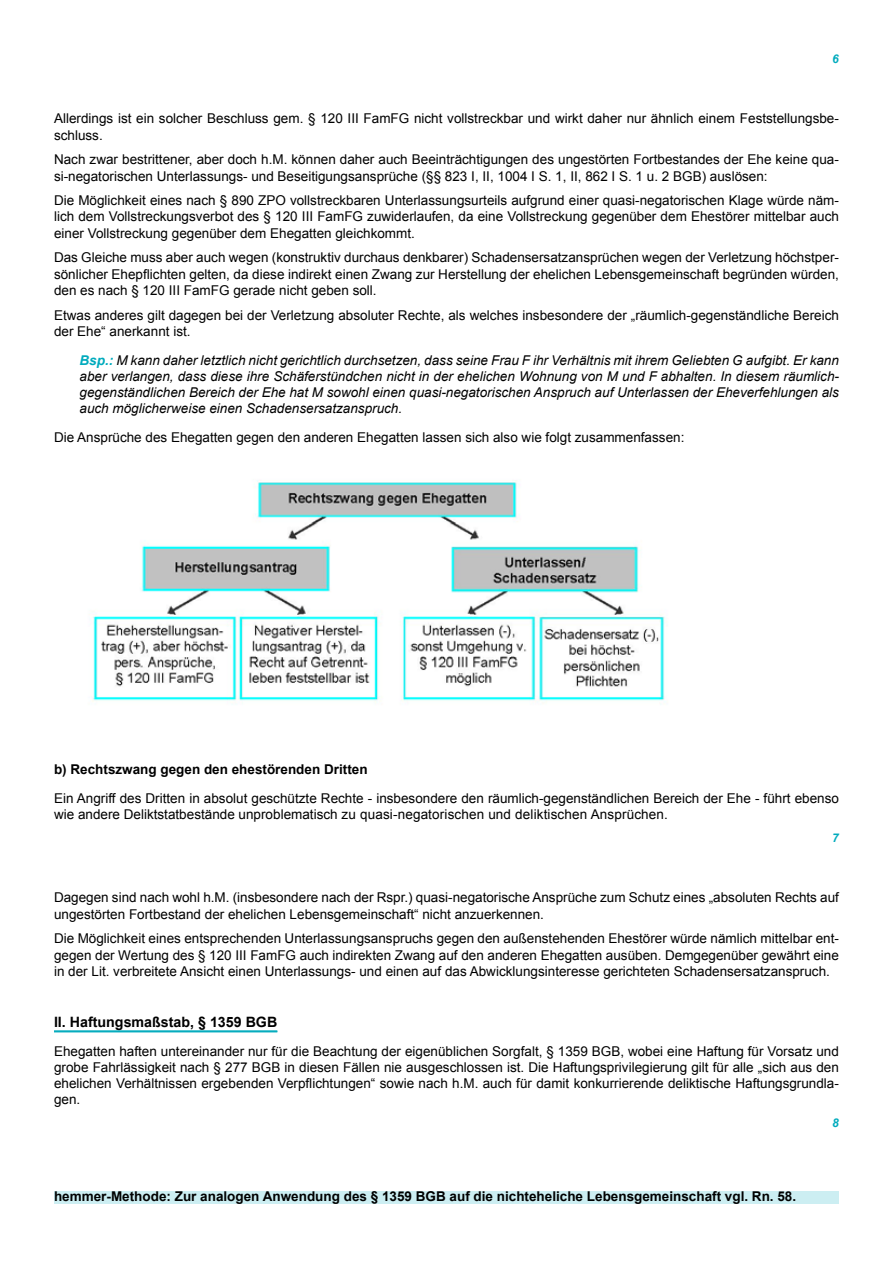
<style>
.page{position:relative;width:893px;height:1263px;background:#fff}
.page>*{position:absolute;margin:0;border:0;box-sizing:border-box;transform-origin:0 0}
.t1{font:700 14.25px "Arial";color:#000}
.t2{font:13.5px/16.2px "Arial";color:#000}
.t3{font:italic 13.5px/16.2px "Arial";color:#000;text-align:justify}
.t4{font:700 13.5px "Arial";color:#000}
.t5{font:italic 700 12px "Arial";color:#00abbd}
.s1{font-weight:700;color:#00abbd}
</style>
<div class="page">
<hr style="left:54px;top:1030px;width:223px;height:1px;background:#00abbd">
<hr style="left:54px;top:1031px;width:223px;height:1px;background:#00abbd">
<hr style="left:54px;top:1032px;width:223px;height:1px;background:#00abbd">
<div style="left:54px;top:1191px;width:785px;height:13px;background:#cceef2"></div>
<img style="left:90px;top:480px;width:575px;height:225px">
<p class="t5" style="left:832px;top:51px;width:8px">6</p>
<p class="t2" style="left:54px;top:111px;width:786px">Allerdings ist ein solcher Beschluss gem. § 120 III FamFG nicht vollstreckbar und wirkt daher nur ähnlich einem Feststellungsbe&shy;schluss.</p>
<p class="t2" style="left:54px;top:152px;width:786px">Nach zwar bestrittener, aber doch h.M. können daher auch Beeinträchtigungen des ungestörten Fortbestandes der Ehe keine qua&shy;si-negatorischen Unterlassungs- und Beseitigungsansprüche (§§ 823 I, II, 1004 I S. 1, II, 862 I S. 1 u. 2 BGB) auslösen:</p>
<p class="t2" style="left:54px;top:193px;width:786px;text-align:justify">Die Möglichkeit eines nach § 890 ZPO vollstreckbaren Unterlassungsurteils aufgrund einer quasi-negatorischen Klage würde näm&shy;lich dem Vollstreckungsverbot des § 120 III FamFG zuwiderlaufen, da eine Vollstreckung gegenüber dem Ehestörer mittelbar auch einer Vollstreckung gegenüber dem Ehegatten gleichkommt.</p>
<p class="t2" style="left:54px;top:250px;width:786px;text-align:justify">Das Gleiche muss aber auch wegen (konstruktiv durchaus denkbarer) Schadensersatzansprüchen wegen der Verletzung höchstper&shy;sönlicher Ehepflichten gelten, da diese indirekt einen Zwang zur Herstellung der ehelichen Lebensgemeinschaft begründen würden, den es nach § 120 III FamFG gerade nicht geben soll.</p>
<p class="t2" style="left:54px;top:307px;width:786px">Etwas anderes gilt dagegen bei der Verletzung absoluter Rechte, als welches insbesondere der „räumlich-gegenständliche Bereich der Ehe“ anerkannt ist.</p>
<p class="t3" style="left:80px;top:352px;width:761px"><span class="s1">Bsp.:</span> M kann daher letztlich nicht gerichtlich durchsetzen, dass seine Frau F ihr Verhältnis mit ihrem Geliebten G aufgibt. Er kann aber verlangen, dass diese ihre Schäferstündchen nicht in der ehelichen Wohnung von M und F abhalten. In diesem räumlich&shy;gegenständlichen Bereich der Ehe hat M sowohl einen quasi-negatorischen Anspruch auf Unterlassen der Eheverfehlungen als auch möglicherweise einen Schadensersatzanspruch.</p>
<p class="t2" style="left:54px;top:429px;width:632px">Die Ansprüche des Ehegatten gegen den anderen Ehegatten lassen sich also wie folgt zusammenfassen:</p>
<p class="t4" style="left:54px;top:760px;width:315px">b) Rechtszwang gegen den ehestörenden Dritten</p>
<p class="t2" style="left:54px;top:790px;width:786px">Ein Angriff des Dritten in absolut geschützte Rechte - insbesondere den räumlich-gegenständlichen Bereich der Ehe - führt ebenso wie andere Deliktstatbestände unproblematisch zu quasi-negatorischen und deliktischen Ansprüchen.</p>
<p class="t5" style="left:832px;top:829px;width:8px">7</p>
<p class="t2" style="left:54px;top:890px;width:786px">Dagegen sind nach wohl h.M. (insbesondere nach der Rspr.) quasi-negatorische Ansprüche zum Schutz eines „absoluten Rechts auf ungestörten Fortbestand der ehelichen Lebensgemeinschaft“ nicht anzuerkennen.</p>
<p class="t2" style="left:54px;top:931px;width:786px;text-align:justify">Die Möglichkeit eines entsprechenden Unterlassungsanspruchs gegen den außenstehenden Ehestörer würde nämlich mittelbar ent&shy;gegen der Wertung des § 120 III FamFG auch indirekten Zwang auf den anderen Ehegatten ausüben. Demgegenüber gewährt eine in der Lit. verbreitete Ansicht einen Unterlassungs- und einen auf das Abwicklungsinteresse gerichteten Schadensersatzanspruch.</p>
<p class="t1" style="left:54px;top:1012px;width:225px">II. Haftungsmaßstab, § 1359 BGB</p>
<p class="t2" style="left:54px;top:1043px;width:786px;text-align:justify">Ehegatten haften untereinander nur für die Beachtung der eigenüblichen Sorgfalt, § 1359 BGB, wobei eine Haftung für Vorsatz und grobe Fahrlässigkeit nach § 277 BGB in diesen Fällen nie ausgeschlossen ist. Die Haftungsprivilegierung gilt für alle „sich aus den ehelichen Verhältnissen ergebenden Verpflichtungen“ sowie nach h.M. auch für damit konkurrierende deliktische Haftungsgrundla&shy;gen.</p>
<p class="t5" style="left:832px;top:1115px;width:8px">8</p>
<p class="t4" style="left:54px;top:1187px;width:744px">hemmer-Methode: Zur analogen Anwendung des § 1359 BGB auf die nichteheliche Lebensgemeinschaft vgl. Rn. 58.</p>
</div>
